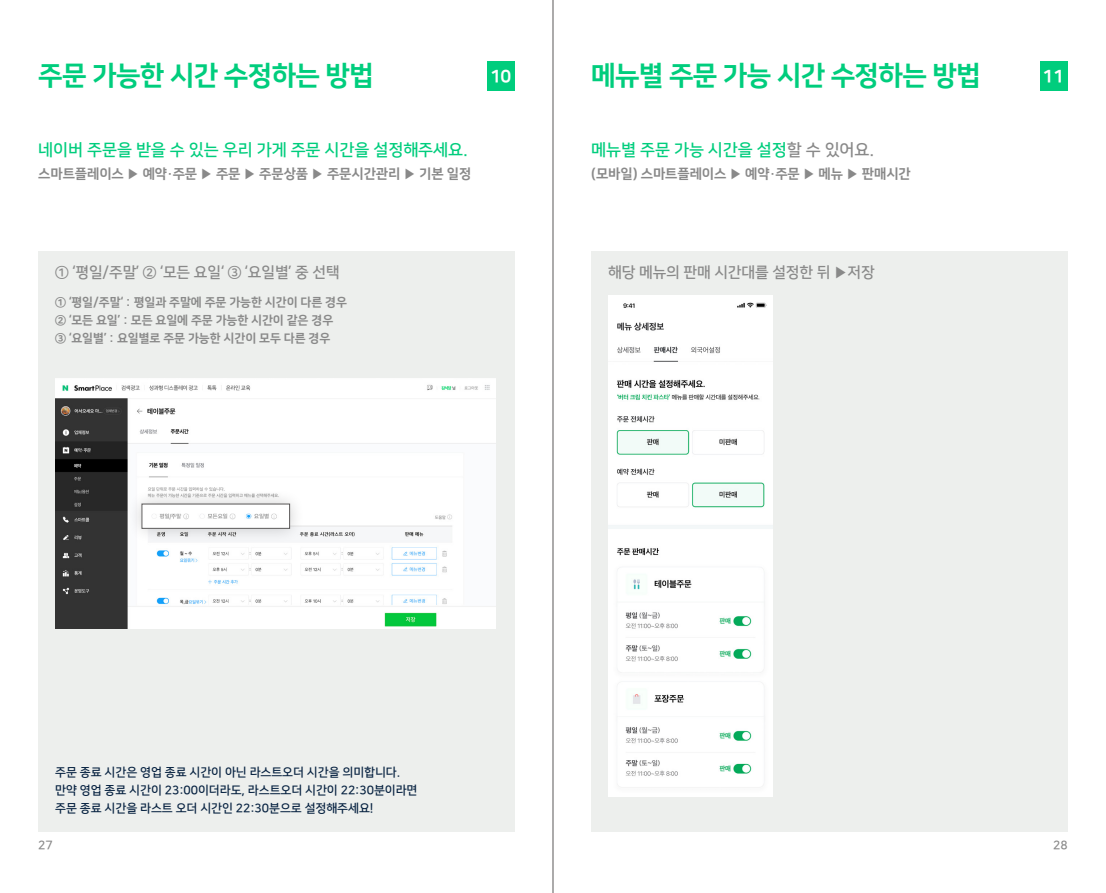
<style>
.page{position:relative;width:1106px;height:893px;background:#fff}
.page>*{position:absolute;margin:0;border:0;box-sizing:border-box;transform-origin:0 0}
.t1{font:27px "Nanum Square EB";letter-spacing:-.025em;color:#00cd7d}
.t2{font:17.4px "Nanum Square EB";color:#fff}
.t3{font:16.5px "Nanum Square OTFB";letter-spacing:-.005em;color:#00cd7d}
.t4{font:15px "Nanum Square OTFB";letter-spacing:-.005em;color:#898989}
.t5{font:13.5px "Nanum Square EB";letter-spacing:-.005em;color:#898989}
.t6{font:12px/18px "Nanum Square OTFB";letter-spacing:-.005em;color:#072241}
.t7{font:12px/18px "Nanum Square EB";letter-spacing:-.005em;color:#898989}
.t8{font:12px "Nanum Square OTFB";color:#898989}
.s1{color:#898989}
</style>
<div class="page">
<div style="left:38px;top:251px;width:476px;height:580px;background:#edefed"></div>
<div style="left:487px;top:62px;width:27px;height:29px;background:#00cd7d"></div>
<img style="left:55px;top:379px;width:441px;height:250px">
<div style="left:127px;top:489px;width:178px;height:55px;background:#000;opacity:.2"></div>
<img style="left:144px;top:506px;width:144px;height:20px">
<div style="left:591px;top:251px;width:476px;height:580px;background:#edefed"></div>
<img style="left:608px;top:296px;width:164px;height:500px">
<div style="left:1039px;top:62px;width:28px;height:29px;background:#00cd7d"></div>
<hr style="left:552px;top:0;width:1px;height:893px;background:#595757">
<h1 class="t1" style="left:38px;top:60px;width:337px">주문 가능한 시간 수정하는 방법</h1>
<h2 class="t2" style="left:490px;top:67px;width:23px">10</h2>
<h1 class="t1" style="left:591px;top:60px;width:391px">메뉴별 주문 가능 시간 수정하는 방법</h1>
<h2 class="t2" style="left:1042px;top:67px;width:23px">11</h2>
<h3 class="t3" style="left:38px;top:141px;width:431px">네이버 주문을 받을 수 있는 우리 가게 주문 시간을 설정해주세요.</h3>
<p class="t5" style="left:38px;top:167px;width:435px">스마트플레이스 ▶ 예약·주문 ▶ 주문 ▶ 주문상품 ▶ 주문시간관리 ▶ 기본 일정</p>
<h3 class="t3" style="left:591px;top:141px;width:284px">메뉴별 주문 가능 시간을 설정<span class="s1">할 수 있어요.</span></h3>
<p class="t5" style="left:591px;top:167px;width:321px">(모바일) 스마트플레이스 ▶ 예약·주문 ▶ 메뉴 ▶ 판매시간</p>
<p class="t4" style="left:55px;top:264px;width:286px">① ‘평일/주말’ ② ‘모든 요일‘ ③ ‘요일별’ 중 선택</p>
<p class="t7" style="left:55px;top:293px;width:293px">① ‘평일/주말‘ : 평일과 주말에 주문 가능한 시간이 다른 경우<br>② ‘모든 요일’ : 모든 요일에 주문 가능한 시간이 같은 경우<br>③ ‘요일별’ : 요일별로 주문 가능한 시간이 모두 다른 경우</p>
<p class="t4" style="left:608px;top:264px;width:268px">해당 메뉴의 판매 시간대를 설정한 뒤 ▶저장</p>
<p class="t6" style="left:55px;top:763px;width:364px">주문 종료 시간은 영업 종료 시간이 아닌 라스트오더 시간을 의미합니다. 만약 영업 종료 시간이 23:00이더라도, 라스트오더 시간이 22:30분이라면 주문 종료 시간을 라스트 오더 시간인 22:30분으로 설정해주세요!</p>
<p class="t8" style="left:38px;top:839px;width:16px">27</p>
<p class="t8" style="left:1053px;top:839px;width:16px">28</p>
</div>
